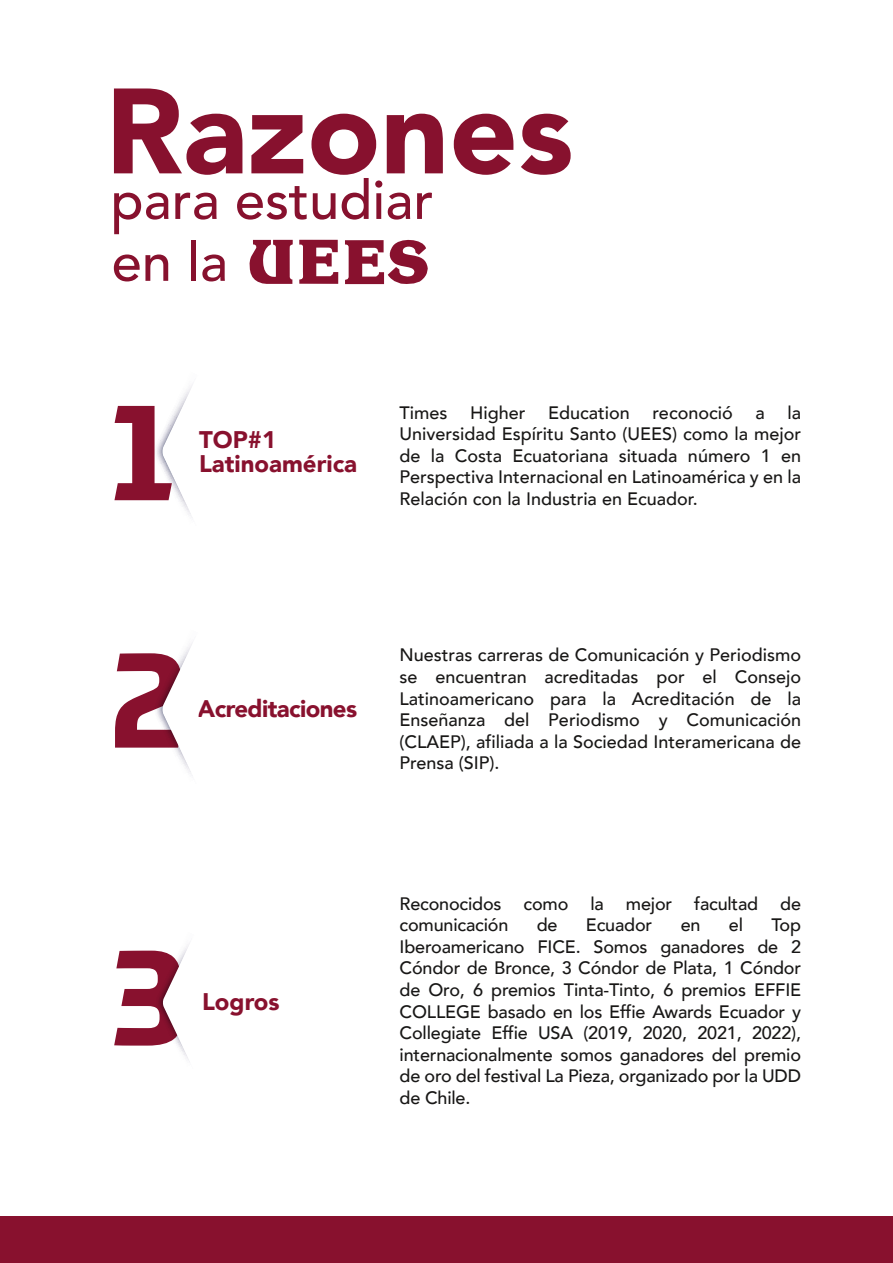
<style>
.page{position:relative;width:893px;height:1263px;background:#fff}
.page>*{position:absolute;margin:0;border:0;box-sizing:border-box;transform-origin:0 0}
.t1{font:900 119.85px "Avenir";color:#87112e}
.t2{font:500 54.15px "Avenir";color:#87112e}
.t3{font:900 24px/24.5px "Avenir";color:#88112e}
.t4{font:900 24px "Avenir";letter-spacing:-.025em;color:#88112e}
.t5{font:500 18px/21.6px "Avenir";color:#181716;text-align:justify}
</style>
<div class="page">
<div style="left:0;top:1217px;width:893px;height:46px;background:#88112e"></div>
<svg style="left:249px;top:239px;width:179px;height:46px"></svg>
<svg style="left:114px;top:384px;width:79px;height:132px"></svg>
<svg style="left:114px;top:943px;width:76px;height:117px"></svg>
<svg style="left:115px;top:642px;width:78px;height:132px"></svg>
<h1 class="t1" style="left:105px;top:29px;width:470px">Razones</h1>
<h2 class="t2" style="left:110px;top:153px;width:324px">para estudiar</h2>
<h2 class="t2" style="left:112px;top:215px;width:118px">en la</h2>
<h3 class="t3" style="left:199px;top:426px;width:160px">TOP#1<br>Latinoamérica</h3>
<p class="t5" style="left:400px;top:401px;width:49px">Times</p>
<p class="t5" style="left:470px;top:401px;width:57px">Higher</p>
<p class="t5" style="left:548px;top:401px;width:83px">Education</p>
<p class="t5" style="left:653px;top:401px;width:82px">reconoció</p>
<p class="t5" style="left:755px;top:401px;width:11px">a</p>
<p class="t5" style="left:400px;top:401px;width:403px;text-indent:388px">la Universidad Espíritu Santo (UEES) como la mejor de la Costa Ecuatoriana situada número 1 en Perspectiva Internacional en Latinoamérica y en la Relación con la Industria en Ecuador.</p>
<h3 class="t4" style="left:198px;top:688px;width:161px">Acreditaciones</h3>
<p class="t5" style="left:400px;top:643px;width:403px">Nuestras carreras de Comunicación y Periodismo se encuentran acreditadas por el Consejo Latinoamericano para la Acreditación de la Enseñanza del Periodismo y Comunicación (CLAEP), afiliada a la Sociedad Interamericana de Prensa (SIP).</p>
<h3 class="t3" style="left:202px;top:989px;width:79px">Logros</h3>
<p class="t5" style="left:400px;top:891px;width:403px">Reconocidos como la mejor facultad de comunicación</p>
<p class="t5" style="left:537px;top:913px;width:22px">de</p>
<p class="t5" style="left:586px;top:913px;width:68px">Ecuador</p>
<p class="t5" style="left:681px;top:913px;width:21px">en</p>
<p class="t5" style="left:729px;top:913px;width:16px">el</p>
<p class="t5" style="left:400px;top:913px;width:403px;text-indent:372px">Top Iberoamericano FICE. Somos ganadores de 2<br>Cóndor de Bronce, 3 Cóndor de Plata, 1 Cóndor de Oro, 6 premios Tinta-Tinto, 6 premios EFFIE COLLEGE basado en los Effie Awards Ecuador y Collegiate Effie USA (2019, 2020, 2021, 2022), internacionalmente somos ganadores del premio de oro del festival La Pieza, organizado por la UDD de Chile.</p>
</div>
